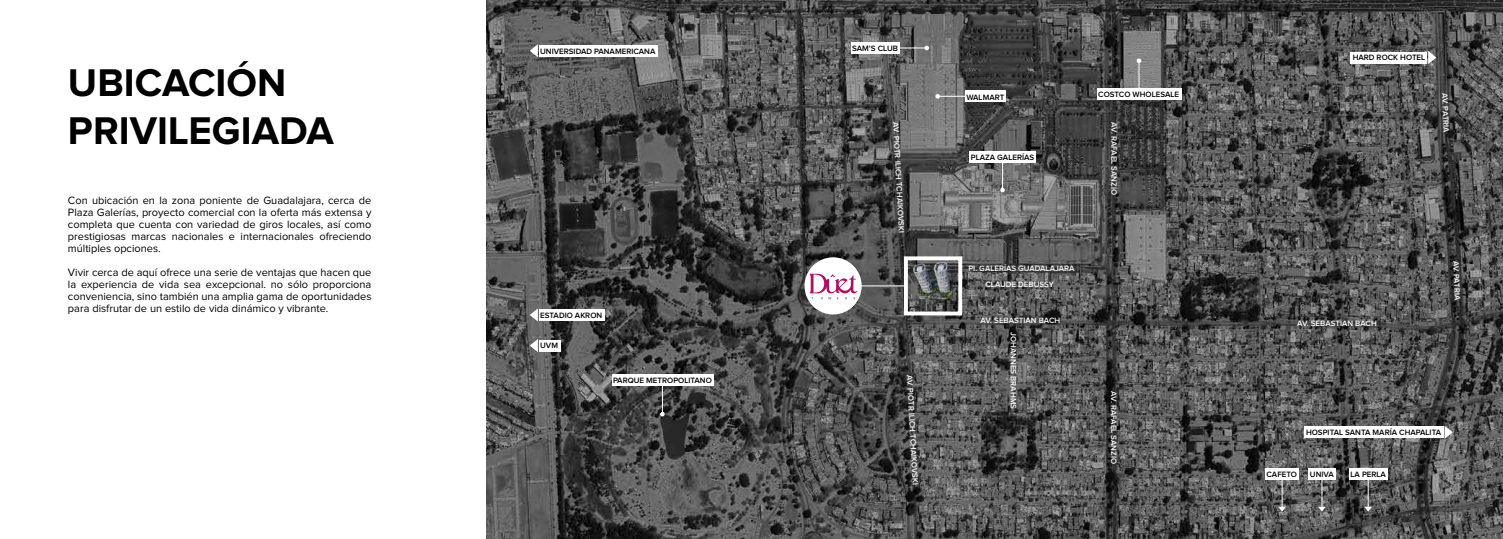
<style>
.page{position:relative;width:1503px;height:539px;background:#fff}
.page>*{position:absolute;margin:0;border:0;box-sizing:border-box;transform-origin:0 0}
.t1{font:700 40px/48px "Proxima Nova";color:#000}
.t2{font:11px/12px "Proxima Nova";color:#000;text-align:justify}
.t3{font:600 8px/16.8px "Proxima Nova";color:#fff;text-align:center}
.t4{font:600 8px "Proxima Nova";color:#000}
</style>
<div class="page">
<img style="left:486px;top:0;width:1016px;height:539px">
<svg style="left:1000px;top:163px;width:4px;height:29px"></svg>
<div style="left:969px;top:151px;width:66px;height:12px;background:#fff"></div>
<svg style="left:899px;top:46px;width:30px;height:4px"></svg>
<div style="left:851px;top:42px;width:48px;height:12px;background:#fff"></div>
<svg style="left:935px;top:94px;width:29px;height:5px"></svg>
<div style="left:964px;top:90px;width:41px;height:12px;background:#fff"></div>
<svg style="left:660px;top:386px;width:4px;height:30px"></svg>
<div style="left:611px;top:374px;width:102px;height:12px;background:#fff"></div>
<svg style="left:1136px;top:58px;width:5px;height:30px"></svg>
<div style="left:1096px;top:88px;width:85px;height:12px;background:#fff"></div>
<hr style="left:860px;top:285px;width:45px;height:1px;background:#fff">
<div style="left:804px;top:257px;width:57px;height:57px;background:#fff;border-radius:50%"></div>
<div style="left:904px;top:256px;width:58px;height:59px;border:4px solid #fff"></div>
<div style="left:1350px;top:52px;width:76px;height:12px;background:#fff"></div>
<svg style="left:1428px;top:51px;width:8px;height:13px"></svg>
<div style="left:1304px;top:426px;width:139px;height:12px;background:#fff"></div>
<svg style="left:1444px;top:425px;width:8px;height:14px"></svg>
<div style="left:539px;top:339px;width:22px;height:12px;background:#fff"></div>
<svg style="left:530px;top:339px;width:8px;height:13px"></svg>
<div style="left:539px;top:309px;width:65px;height:12px;background:#fff"></div>
<svg style="left:530px;top:308px;width:8px;height:13px"></svg>
<div style="left:539px;top:45px;width:118px;height:12px;background:#fff"></div>
<svg style="left:530px;top:44px;width:8px;height:13px"></svg>
<svg style="left:809px;top:274px;width:48px;height:25px"></svg>
<div style="left:1349px;top:468px;width:38px;height:12px;background:#fff"></div>
<svg style="left:1364px;top:480px;width:7px;height:31px"></svg>
<div style="left:1308px;top:468px;width:27px;height:12px;background:#fff"></div>
<svg style="left:1318px;top:480px;width:7px;height:31px"></svg>
<div style="left:1265px;top:468px;width:33px;height:12px;background:#fff"></div>
<svg style="left:1278px;top:480px;width:7px;height:31px"></svg>
<h1 class="t1" style="left:68px;top:60px;width:267px">UBICACIÓN<br>PRIVILEGIADA</h1>
<p class="t2" style="left:68px;top:195px;width:305px">Con ubicación en la zona poniente de Guadalajara, cerca de Plaza Galerías, proyecto comercial con la oferta más extensa y completa que cuenta con variedad de giros locales, así como prestigiosas marcas nacionales e internacionales ofreciendo múltiples opciones.</p>
<p class="t2" style="left:68px;top:267px;width:305px">Vivir cerca de aquí ofrece una serie de ventajas que hacen que la experiencia de vida sea excepcional. no sólo proporciona conveniencia, sino también una amplia gama de oportunidades para disfrutar de un estilo de vida dinámico y vibrante.</p>
<p class="t4" style="left:540px;top:47px;width:117px">UNIVERSIDAD PANAMERICANA</p>
<p class="t4" style="left:852px;top:44px;width:47px">SAM’S CLUB</p>
<p class="t4" style="left:1352px;top:54px;width:74px">HARD ROCK HOTEL</p>
<p class="t3" style="left:904px;top:122px;width:112px;rotate:87deg">AV. PIOTR ILICH TCHAIKOVSKI</p>
<p class="t4" style="left:966px;top:93px;width:39px">WALMART</p>
<p class="t4" style="left:970px;top:154px;width:65px">PLAZA GALERÍAS</p>
<p class="t4" style="left:1098px;top:90px;width:82px">COSTCO WHOLESALE</p>
<p class="t3" style="left:1122px;top:122px;width:75px;rotate:90deg">AV. RAFAEL SANZIO</p>
<p class="t3" style="left:1452px;top:92px;width:41px;rotate:88deg">AV. PATRIA</p>
<p class="t3" style="left:968px;top:260px;width:108px">PI. GALERÍAS GUADALAJARA<br>CLAUDE DEBUSSY</p>
<p class="t3" style="left:1464px;top:260px;width:41px;rotate:88deg">AV. PATRIA</p>
<p class="t4" style="left:540px;top:311px;width:63px">ESTADIO AKRON</p>
<p class="t3" style="left:980px;top:312px;width:81px">AV. SEBASTIAN BACH</p>
<p class="t3" style="left:1297px;top:315px;width:81px">AV. SEBASTIAN BACH</p>
<p class="t4" style="left:540px;top:342px;width:19px">UVM</p>
<p class="t4" style="left:613px;top:376px;width:100px">PARQUE METROPOLITANO</p>
<p class="t3" style="left:917px;top:374px;width:112px;rotate:87deg">AV. PIOTR ILICH TCHAIKOVSKI</p>
<p class="t3" style="left:1021px;top:332px;width:78px;rotate:90deg">JOHANNES BRAHMS</p>
<p class="t3" style="left:1121px;top:391px;width:75px;rotate:90deg">AV. RAFAEL SANZIO</p>
<p class="t4" style="left:1306px;top:428px;width:137px">HOSPITAL SANTA MARÍA CHAPALITA</p>
<p class="t4" style="left:1266px;top:470px;width:32px">CAFETO</p>
<p class="t4" style="left:1309px;top:470px;width:25px">UNIVA</p>
<p class="t4" style="left:1350px;top:470px;width:37px">LA PERLA</p>
</div>
